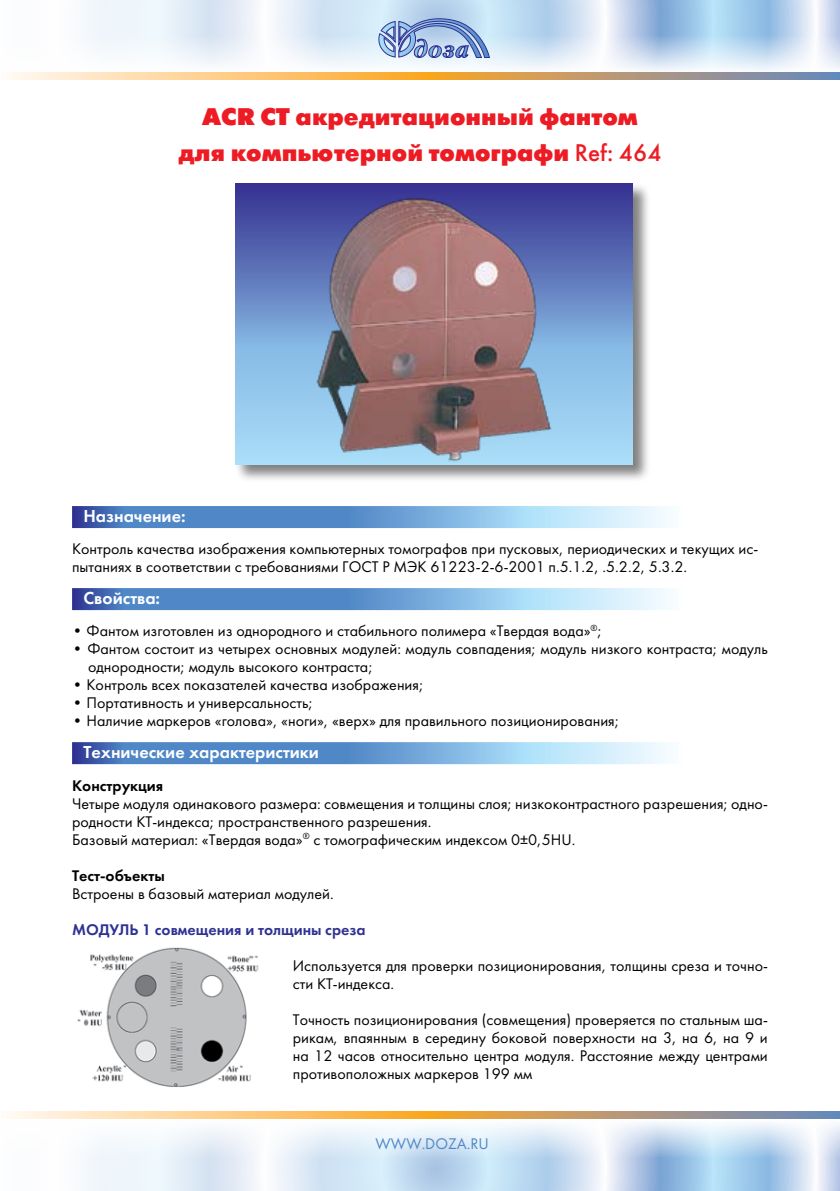
<style>
.page{position:relative;width:840px;height:1191px;background:#fff}
.page>*{position:absolute;margin:0;border:0;box-sizing:border-box;transform-origin:0 0}
.t1{font:24px/36px "Futura Futuris X";color:#ed1c24;text-align:center}
.t2{font:18px "Futura Demi";color:#fff}
.t3{font:16px/18px "Futura";color:#000}
.t4{font:16px "Futura Demi C";color:#2e3192}
.t5{font:16px "Futura Demi";color:#000}
.t6{font:16px "Futura";color:#5087c7}
.t7{font:16px "Futura Demi C";color:#000}
.s1{font-family:"Futura Futuris"}
</style>
<div class="page">
<svg style="left:87px;top:0;width:752px;height:34px;background:#cadff2"></svg>
<svg style="left:87px;top:1158px;width:752px;height:33px;background:#cadef1"></svg>
<svg style="left:7px;top:1111px;width:832px;height:8px;background:#d8b380"></svg>
<svg style="left:88px;top:34px;width:751px;height:37px"></svg>
<svg style="left:88px;top:1123px;width:751px;height:35px"></svg>
<svg style="left:378px;top:18px;width:112px;height:40px;background:#95add7"></svg>
<svg style="left:7px;top:72px;width:832px;height:8px;background:#d8b380"></svg>
<div style="left:234px;top:182px;width:424px;height:309px;background:#000;opacity:.5"></div>
<svg style="left:235px;top:183px;width:397px;height:282px;background:#7597ce"></svg>
<img style="left:292px;top:182px;width:284px;height:291px">
<svg style="left:72px;top:506px;width:595px;height:22px;background:#7aa8d8"></svg>
<svg style="left:72px;top:588px;width:595px;height:22px;background:#7aa8d8"></svg>
<svg style="left:72px;top:742px;width:595px;height:22px;background:#7ba8d8"></svg>
<img style="left:77px;top:947px;width:182px;height:140px">
<h1 class="t1" style="left:178px;top:100px;width:484px">ACR CT акредитационный фантом для компьютерной томографи <span class="s1">Ref: 464</span></h1>
<p class="t2" style="left:83px;top:505px;width:104px">Назначение:</p>
<p class="t3" style="left:72px;top:540px;width:687px">Контроль качества изображения компьютерных томографов при пусковых, периодических и текущих ис&shy;пытаниях в соответствии с требованиями ГОСТ Р МЭК 61223-2-6-2001 п.5.1.2, .5.2.2, 5.3.2.</p>
<p class="t2" style="left:83px;top:587px;width:78px">Свойства:</p>
<p class="t3" style="left:72px;top:622px;width:531px">• Фантом изготовлен из однородного и стабильного полимера «Твердая вода»<sup>®</sup>;</p>
<p class="t3" style="left:88px;top:640px;width:681px;text-indent:-16px">• Фантом состоит из четырех основных модулей: модуль совпадения; модуль низкого контраста; модуль однородности; модуль высокого контраста;</p>
<p class="t3" style="left:72px;top:676px;width:352px">• Контроль всех показателей качества изображения;</p>
<p class="t3" style="left:72px;top:694px;width:242px">• Портативность и универсальность;</p>
<p class="t3" style="left:72px;top:712px;width:548px">• Наличие маркеров «голова», «ноги», «верх» для правильного позиционирования;</p>
<p class="t2" style="left:83px;top:741px;width:237px">Технические характеристики</p>
<p class="t7" style="left:72px;top:775px;width:93px">Конструкция</p>
<p class="t3" style="left:72px;top:794px;width:696px">Четыре модуля одинакового размера: совмещения и толщины слоя; низкоконтрастного разрешения; одно&shy;родности КТ-индекса; пространственного разрешения.<br>Базовый материал: «Твердая вода»<sup>®</sup> с томографическим индексом 0±0,5HU.</p>
<p class="t5" style="left:72px;top:865px;width:94px">Tест-объекты</p>
<p class="t3" style="left:72px;top:884px;width:263px">Встроены в базовый материал модулей.</p>
<p class="t4" style="left:72px;top:919px;width:295px">МОДУЛЬ 1 совмещения и толщины среза</p>
<p class="t3" style="left:293px;top:956px;width:476px">Используется для проверки позиционирования, толщины среза и точно&shy;сти КТ-индекса.</p>
<p class="t3" style="left:293px;top:1010px;width:476px;text-align:justify">Точность позиционирования (совмещения) проверяется по стальным ша&shy;рикам, впаянным в середину боковой поверхности на 3, на 6, на 9 и на 12 часов относительно центра модуля. Расстояние между центрами противоположных маркеров 199 мм</p>
<p class="t6" style="left:375px;top:1133px;width:114px">WWW.DOZA.RU</p>
</div>
